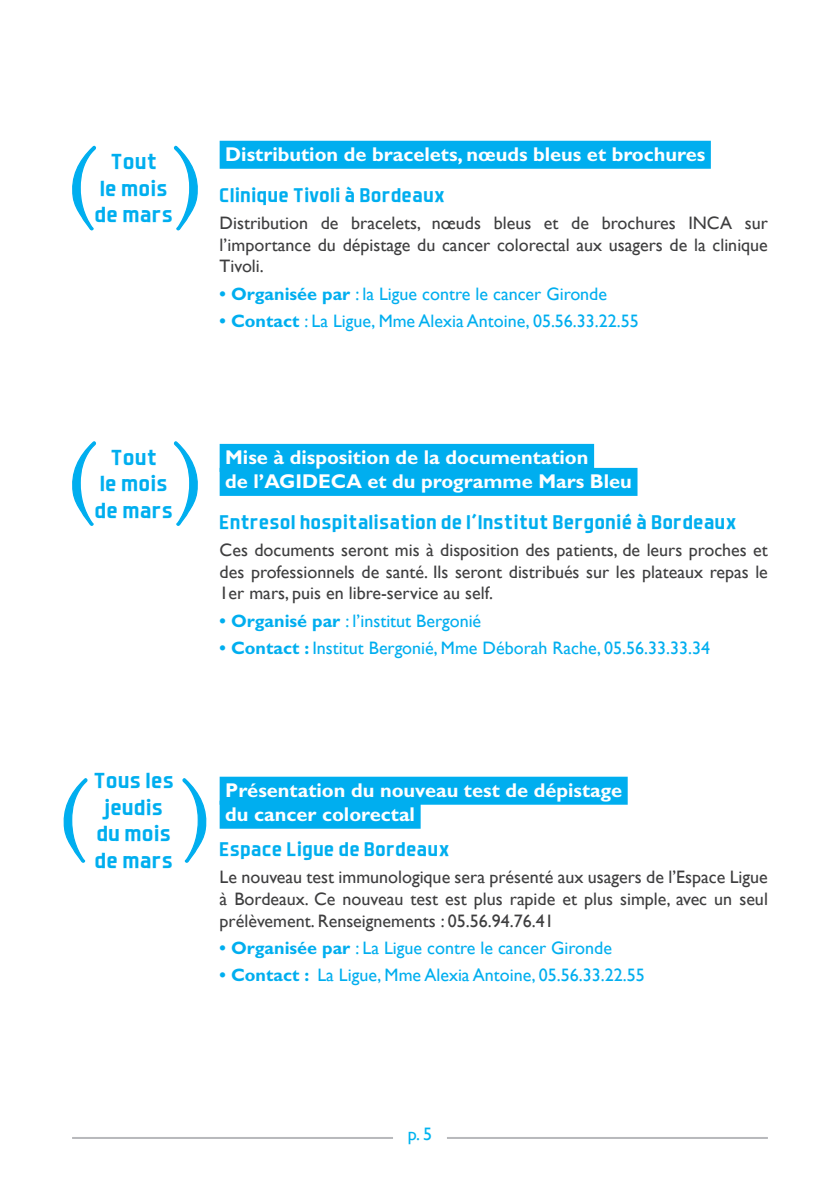
<style>
.page{position:relative;width:840px;height:1191px;background:#fff}
.page>*{position:absolute;margin:0;border:0;box-sizing:border-box;transform-origin:0 0}
.t1{font:700 22px/26.4px "Aero Matics";letter-spacing:.05em;color:#00aeef;text-align:center}
.t2{font:700 20px/24px "Gill Sans";color:#fff}
.t3{font:700 20px "Aero Matics";letter-spacing:.05em;color:#00aeef}
.t4{font:18px/21.6px "Gill Sans";color:#3e3e3f;text-align:justify}
.t5{font:18px "Gill Sans";color:#00aeef}
.t6{font:18px "Gill Sans";color:#00b3ef}
.s1{font-weight:700}
</style>
<div class="page">
<div style="left:219px;top:141px;width:491px;height:28px;background:#00aeef"></div>
<div style="left:219px;top:444px;width:374px;height:28px;background:#00aeef"></div>
<div style="left:219px;top:468px;width:418px;height:28px;background:#00aeef"></div>
<div style="left:219px;top:776px;width:408px;height:28px;background:#00aeef"></div>
<div style="left:219px;top:800px;width:201px;height:28px;background:#00aeef"></div>
<svg style="left:173px;top:145px;width:25px;height:86px"></svg>
<svg style="left:72px;top:145px;width:25px;height:86px"></svg>
<svg style="left:173px;top:441px;width:25px;height:85px"></svg>
<svg style="left:72px;top:441px;width:24px;height:85px"></svg>
<svg style="left:182px;top:778px;width:25px;height:85px"></svg>
<svg style="left:63px;top:778px;width:25px;height:85px"></svg>
<hr style="left:72px;top:1137px;width:321px;height:2px;background:#b8b9bc">
<hr style="left:446px;top:1137px;width:321px;height:2px;background:#b8b9bc">
<p class="t1" style="left:95px;top:149px;width:79px">Tout<br>le mois de mars</p>
<p class="t2" style="left:225px;top:142px;width:481px">Distribution de bracelets, nœuds bleus et brochures</p>
<p class="t3" style="left:219px;top:183px;width:226px">Clinique Tivoli à Bordeaux</p>
<p class="t4" style="left:219px;top:212px;width:549px">Distribution de bracelets, nœuds bleus et de brochures INCA sur l’importance du dépistage du cancer colorectal aux usagers de la clinique Tivoli.</p>
<p class="t5" style="left:219px;top:283px;width:389px"><span class="s1">• Organisée par</span> : la Ligue contre le cancer Gironde</p>
<p class="t5" style="left:219px;top:310px;width:420px"><span class="s1">• Contact</span> : La Ligue, Mme Alexia Antoine, 05.56.33.22.55</p>
<p class="t1" style="left:95px;top:444px;width:79px">Tout<br>le mois de mars</p>
<p class="t1" style="left:94px;top:768px;width:81px">Tous les jeudis du mois de mars</p>
<p class="t2" style="left:225px;top:445px;width:408px">Mise à disposition de la documentation<br>de l’AGIDECA et du programme Mars Bleu</p>
<p class="t3" style="left:219px;top:510px;width:518px">Entresol hospitalisation de l’Institut Bergonié à Bordeaux</p>
<p class="t4" style="left:219px;top:539px;width:549px">Ces documents seront mis à disposition des patients, de leurs proches et des professionnels de santé. Ils seront distribués sur les plateaux repas le 1er mars, puis en libre-service au self.</p>
<p class="t5" style="left:219px;top:610px;width:263px"><span class="s1">• Organisé par</span> : l’institut Bergonié</p>
<p class="t5" style="left:219px;top:637px;width:491px"><span class="s1">• Contact :</span> Institut Bergonié, Mme Déborah Rache, 05.56.33.33.34</p>
<p class="t2" style="left:225px;top:778px;width:398px">Présentation du nouveau test de dépistage du cancer colorectal</p>
<p class="t3" style="left:219px;top:837px;width:231px">Espace Ligue de Bordeaux</p>
<p class="t4" style="left:219px;top:866px;width:549px">Le nouveau test immunologique sera présenté aux usagers de l’Espace Ligue à Bordeaux. Ce nouveau test est plus rapide et plus simple, avec un seul prélèvement. Renseignements : 05.56.94.76.41</p>
<p class="t5" style="left:219px;top:937px;width:393px"><span class="s1">• Organisée par</span> : La Ligue contre le cancer Gironde</p>
<p class="t5" style="left:219px;top:964px;width:426px"><span class="s1">• Contact :</span> La Ligue, Mme Alexia Antoine, 05.56.33.22.55</p>
<p class="t6" style="left:407px;top:1123px;width:26px">p. 5</p>
</div>
